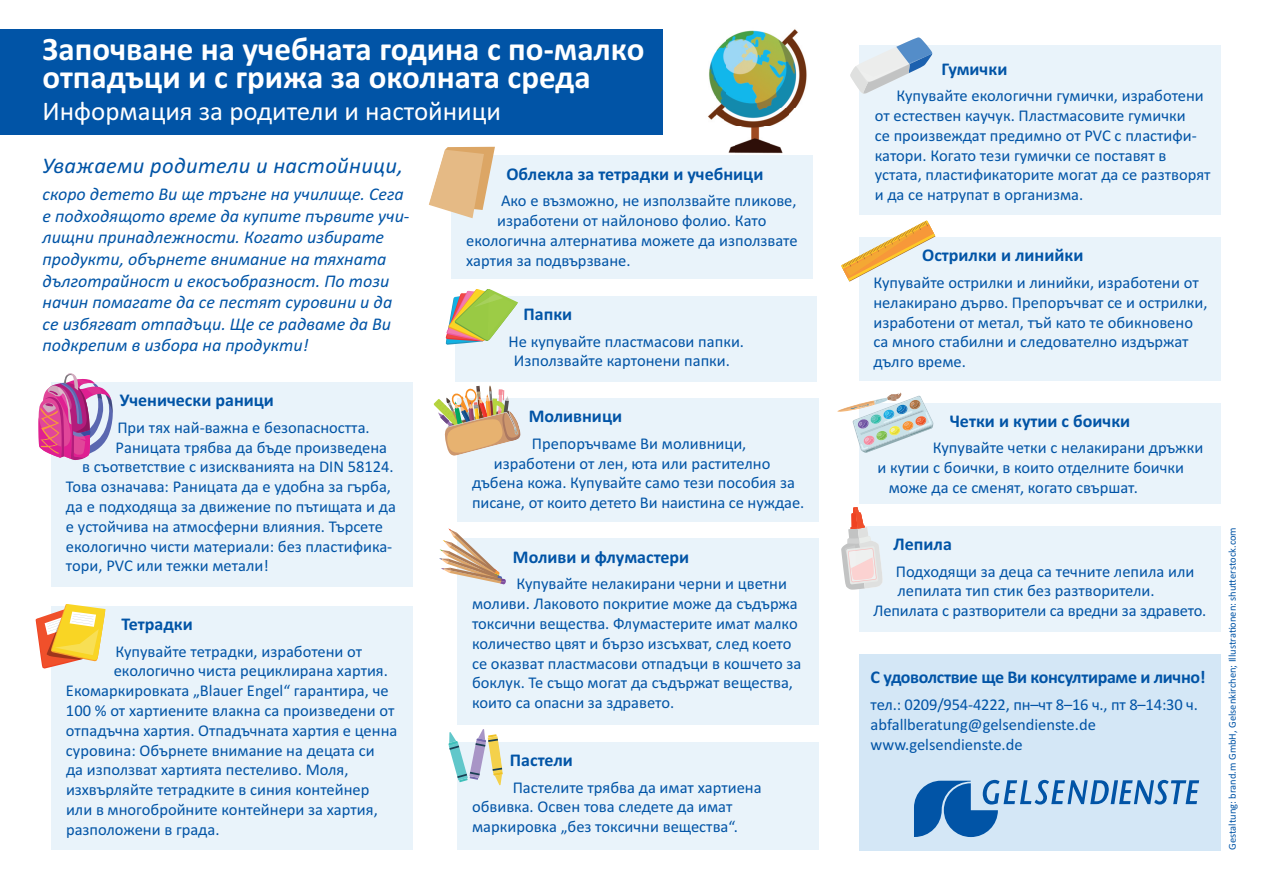
<style>
.page{position:relative;width:1263px;height:893px;background:#fff}
.page>*{position:absolute;margin:0;border:0;box-sizing:border-box;transform-origin:0 0}
.t1{font:700 33px/27.6px "Calibri";color:#fff}
.t2{font:27px "Calibri";color:#fff}
.t3{font:italic 22.5px "Calibri";letter-spacing:.015em;color:#0154a6}
.t4{font:italic 18px/21.6px "Calibri";color:#0154a6}
.t5{font:700 18px "Calibri";color:#0154a6}
.t6{font:700 18px "Calibri";letter-spacing:-.02em;color:#0154a6}
.t7{font:16.5px/19.8px "Calibri";color:#0154a6}
.t8{font:10.5px "Calibri";color:#0154a6}
</style>
<div class="page">
<div style="left:859px;top:654px;width:361px;height:196px;background:#d4e7f6"></div>
<div style="left:52px;top:382px;width:361px;height:204px;background:#e9f3fa"></div>
<div style="left:452px;top:156px;width:361px;height:123px;background:#e9f3fa"></div>
<div style="left:859px;top:45px;width:361px;height:170px;background:#e9f3fa"></div>
<div style="left:52px;top:606px;width:361px;height:244px;background:#e9f3fa"></div>
<svg style="left:429px;top:147px;width:66px;height:71px"></svg>
<div style="left:455px;top:296px;width:362px;height:85px;background:#e9f3fa"></div>
<div style="left:458px;top:742px;width:361px;height:108px;background:#e9f3fa"></div>
<div style="left:458px;top:398px;width:361px;height:124px;background:#e9f3fa"></div>
<div style="left:458px;top:539px;width:361px;height:186px;background:#e9f3fa"></div>
<svg style="left:446px;top:289px;width:72px;height:56px"></svg>
<svg style="left:850px;top:37px;width:83px;height:57px"></svg>
<svg style="left:448px;top:729px;width:55px;height:56px"></svg>
<div style="left:859px;top:237px;width:361px;height:143px;background:#e9f3fa"></div>
<div style="left:859px;top:403px;width:361px;height:101px;background:#e9f3fa"></div>
<div style="left:859px;top:526px;width:361px;height:106px;background:#e9f3fa"></div>
<svg style="left:841px;top:220px;width:94px;height:62px"></svg>
<svg style="left:837px;top:392px;width:96px;height:61px"></svg>
<svg style="left:841px;top:507px;width:42px;height:83px"></svg>
<svg style="left:914px;top:780px;width:285px;height:57px"></svg>
<img style="left:433px;top:386px;width:88px;height:70px">
<svg style="left:38px;top:373px;width:75px;height:87px"></svg>
<svg style="left:36px;top:604px;width:70px;height:64px"></svg>
<svg style="left:439px;top:528px;width:67px;height:56px"></svg>
<div style="left:0;top:29px;width:663px;height:106px;background:#0154a6"></div>
<img style="left:725px;top:29px;width:82px;height:79px">
<img style="left:716px;top:41px;width:9px;height:79px">
<img style="left:708px;top:52px;width:8px;height:68px">
<img style="left:724px;top:108px;width:65px;height:19px">
<svg style="left:789px;top:108px;width:6px;height:6px"></svg>
<img style="left:734px;top:127px;width:37px;height:27px">
<img style="left:728px;top:146px;width:6px;height:7px">
<img style="left:771px;top:144px;width:12px;height:10px">
<h1 class="t1" style="left:43px;top:35px;width:603px">Започване на учебната година с по-малко отпадъци и с грижа за околната среда</h1>
<h2 class="t2" style="left:43px;top:95px;width:460px">Информация за родители и настойници</h2>
<h3 class="t3" style="left:43px;top:152px;width:362px">Уважаеми родители и настойници,</h3>
<p class="t4" style="left:43px;top:183px;width:368px">скоро детето Ви ще тръгне на училище. Сега е подходящото време да купите първите учи&shy;лищни принадлежности. Когато избирате продукти, обърнете внимание на тяхната дълготрайност и екосъобразност. По този начин помагате да се пестят суровини и да се избягват отпадъци. Ще се радваме да Ви подкрепим в избора на продукти!</p>
<p class="t5" style="left:120px;top:390px;width:156px">Ученически раници</p>
<p class="t7" style="left:117px;top:417px;width:254px">При тях най-важна е безопасността.</p>
<p class="t7" style="left:116px;top:437px;width:273px">Раницата трябва да бъде произведена</p>
<p class="t7" style="left:82px;top:457px;width:313px">в съответствие с изискванията на DIN 58124.</p>
<p class="t7" style="left:66px;top:477px;width:327px">Това означава: Раницата да е удобна за гърба,</p>
<p class="t7" style="left:66px;top:496px;width:331px">да е подходяща за движение по пътищата и да</p>
<p class="t7" style="left:66px;top:516px;width:318px">е устойчива на атмосферни влияния. Търсете</p>
<p class="t7" style="left:66px;top:536px;width:328px">екологично чисти материали: без пластифика-</p>
<p class="t7" style="left:66px;top:556px;width:204px">тори, PVC или тежки метали!</p>
<p class="t5" style="left:121px;top:613px;width:73px">Тетрадки</p>
<p class="t7" style="left:115px;top:641px;width:248px">Купувайте тетрадки, изработени от</p>
<p class="t7" style="left:114px;top:661px;width:276px">екологично чиста рециклирана хартия.</p>
<p class="t7" style="left:66px;top:681px;width:324px">Екомаркировката „Blauer Engel“ гарантира, че</p>
<p class="t7" style="left:66px;top:700px;width:330px">100 % от хартиените влакна са произведени от</p>
<p class="t7" style="left:66px;top:720px;width:333px">отпадъчна хартия. Отпадъчната хартия е ценна</p>
<p class="t7" style="left:66px;top:740px;width:310px">суровина: Обърнете внимание на децата си</p>
<p class="t7" style="left:66px;top:760px;width:284px">да използват хартията пестеливо. Моля,</p>
<p class="t7" style="left:66px;top:780px;width:305px">изхвърляйте тетрадките в синия контейнер</p>
<p class="t7" style="left:66px;top:799px;width:313px">или в многобройните контейнери за хартия,</p>
<p class="t7" style="left:66px;top:819px;width:155px">разположени в града.</p>
<p class="t5" style="left:506px;top:163px;width:258px">Облекла за тетрадки и учебници</p>
<p class="t7" style="left:501px;top:191px;width:297px">Ако е възможно, не използвайте пликове,</p>
<p class="t7" style="left:497px;top:210px;width:271px">изработени от найлоново фолио. Като</p>
<p class="t7" style="left:466px;top:230px;width:333px">екологична алтернатива можете да използвате</p>
<p class="t7" style="left:466px;top:250px;width:166px">хартия за подвързване.</p>
<p class="t5" style="left:523px;top:303px;width:50px">Папки</p>
<p class="t7" style="left:508px;top:331px;width:237px;text-align:center">Не купувайте пластмасови папки.<br>Използвайте картонени папки.</p>
<p class="t5" style="left:529px;top:406px;width:95px">Моливници</p>
<p class="t7" style="left:532px;top:433px;width:216px">Препоръчваме Ви моливници,</p>
<p class="t7" style="left:494px;top:453px;width:278px">изработени от лен, юта или растително</p>
<p class="t7" style="left:472px;top:473px;width:324px">дъбена кожа. Купувайте само тези пособия за</p>
<p class="t7" style="left:472px;top:493px;width:334px">писане, от които детето Ви наистина се нуждае.</p>
<p class="t5" style="left:513px;top:546px;width:178px">Моливи и флумастери</p>
<p class="t7" style="left:472px;top:574px;width:331px;text-indent:44px">Купувайте нелакирани черни и цветни моливи. Лаковото покритие може да съдържа токсични вещества. Флумастерите имат малко количество цвят и бързо изсъхват, след което се оказват пластмасови отпадъци в кошчето за боклук. Те също могат да съдържат вещества, които са опасни за здравето.</p>
<p class="t5" style="left:510px;top:749px;width:64px">Пастели</p>
<p class="t7" style="left:472px;top:777px;width:291px;text-indent:41px">Пастелите трябва да имат хартиена обвивка. Освен това следете да имат маркировка „без токсични вещества“.</p>
<p class="t5" style="left:941px;top:58px;width:67px">Гумички</p>
<p class="t7" style="left:875px;top:85px;width:337px;text-indent:22px">Купувайте екологични гумички, изработени от естествен каучук. Пластмасовите гумички<br>се произвеждат предимно от PVC с пластифи&shy;катори. Когато тези гумички се поставят в устата, пластификаторите могат да се разтворят и да се натрупат в организма.</p>
<p class="t5" style="left:922px;top:245px;width:163px">Острилки и линийки</p>
<p class="t7" style="left:873px;top:272px;width:336px">Купувайте острилки и линийки, изработени от нелакирано дърво. Препоръчват се и острилки, изработени от метал, тъй като те обикновено са много стабилни и следователно издържат дълго време.</p>
<p class="t5" style="left:950px;top:410px;width:182px">Четки и кутии с боички</p>
<p class="t7" style="left:933px;top:438px;width:272px">Купувайте четки с нелакирани дръжки</p>
<p class="t7" style="left:877px;top:458px;width:308px">и кутии с боички, в които отделните боички</p>
<p class="t7" style="left:889px;top:477px;width:251px">може да се сменят, когато свършат.</p>
<p class="t5" style="left:893px;top:533px;width:60px">Лепила</p>
<p class="t7" style="left:896px;top:561px;width:300px">Подходящи за деца са течните лепила или</p>
<p class="t7" style="left:897px;top:581px;width:259px">лепилата тип стик без разтворители.</p>
<p class="t7" style="left:873px;top:601px;width:334px">Лепилата с разтворители са вредни за здравето.</p>
<p class="t6" style="left:871px;top:667px;width:336px">С удоволствие ще Ви консултираме и лично!</p>
<p class="t7" style="left:871px;top:694px;width:329px">тел.: 0209/954-4222, пн–чт 8–16 ч., пт 8–14:30 ч. abfallberatung@gelsendienste.de www.gelsendienste.de</p>
<p class="t8" style="left:1226px;top:850px;width:324px;rotate:-90deg">Gestaltung: brand.m GmbH, Gelsenkirchen; Illustrationen: shutterstock.com</p>
</div>
